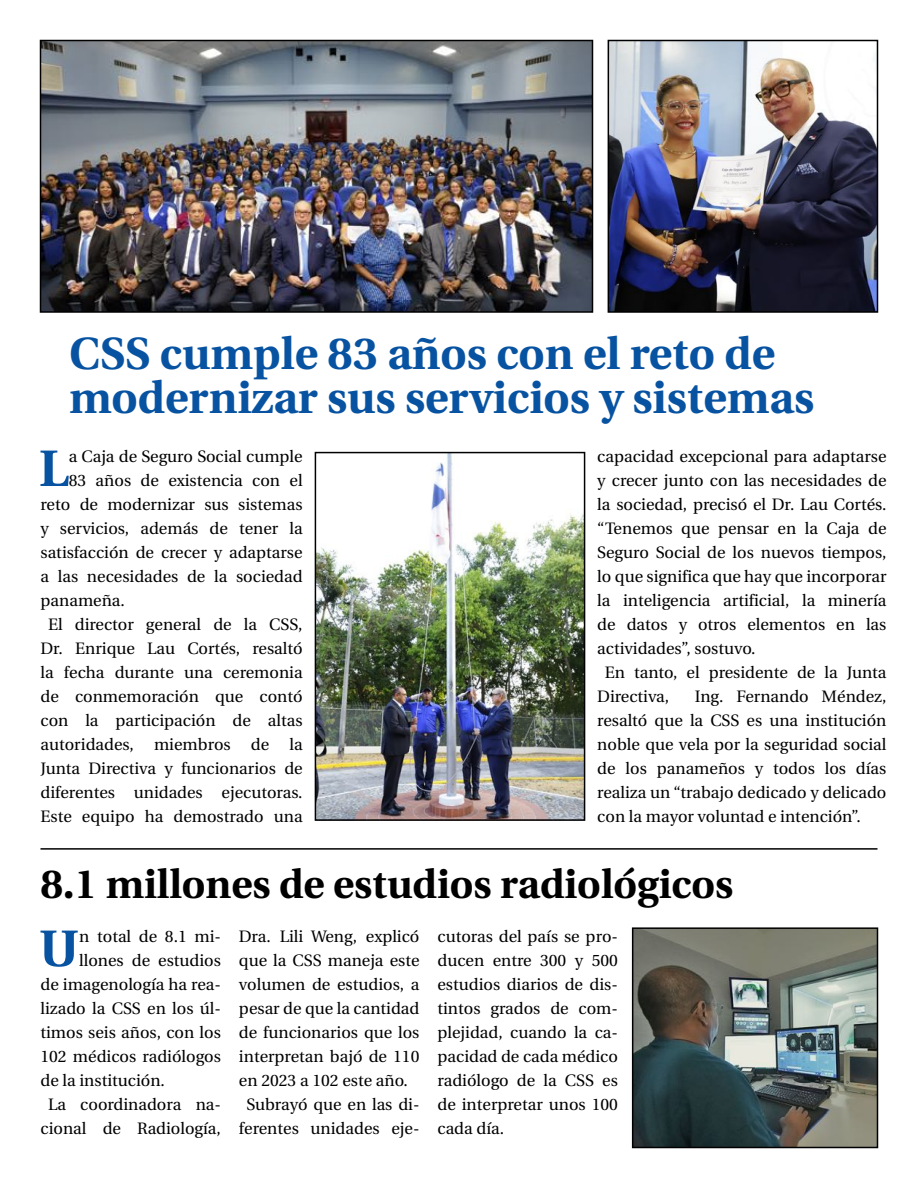
<style>
.page{position:relative;width:918px;height:1188px;background:#fff}
.page>*{position:absolute;margin:0;border:0;box-sizing:border-box;transform-origin:0 0}
.t1{font:700 51.15px "Utopia";color:#0853a1}
.t2{font:700 45px/43.5px "Utopia";color:#0853a1}
.t3{font:700 40.5px "Utopia";color:#000}
.t4{font:16.5px/24px "Utopia";color:#000;text-align:justify}
</style>
<div class="page">
<img style="left:43px;top:43px;width:547px;height:267px">
<div style="left:40px;top:40px;width:553px;height:273px;border:2px solid #000"></div>
<img style="left:611px;top:43px;width:264px;height:267px">
<div style="left:608px;top:40px;width:270px;height:273px;border:2px solid #000"></div>
<img style="left:318px;top:455px;width:264px;height:363px">
<div style="left:315px;top:452px;width:270px;height:369px;border:2px solid #000"></div>
<img style="left:635px;top:930px;width:240px;height:215px">
<div style="left:632px;top:927px;width:246px;height:221px;border:2px solid #000"></div>
<hr style="left:40px;top:848px;width:838px;height:2px;background:#000">
<h2 class="t2" style="left:69px;top:333px;width:747px">CSS cumple 83 años con el reto de modernizar sus servicios y sistemas</h2>
<h1 class="t1" style="left:39px;top:439px;width:31px">L</h1>
<p class="t4" style="left:69px;top:445px;width:235px">a Caja de Seguro Social cumple</p>
<p class="t4" style="left:69px;top:469px;width:235px">83 años de existencia con el</p>
<p class="t4" style="left:41px;top:493px;width:264px">reto de modernizar sus sistemas</p>
<p class="t4" style="left:41px;top:517px;width:264px">y servicios, además de tener la</p>
<p class="t4" style="left:41px;top:541px;width:264px">satisfacción de crecer y adaptarse</p>
<p class="t4" style="left:41px;top:565px;width:264px">a las necesidades de la sociedad</p>
<p class="t4" style="left:41px;top:589px;width:86px">panameña.</p>
<p class="t4" style="left:48px;top:613px;width:256px">El director general de la CSS,</p>
<p class="t4" style="left:41px;top:637px;width:264px">Dr. Enrique Lau Cortés, resaltó</p>
<p class="t4" style="left:41px;top:661px;width:264px">la fecha durante una ceremonia</p>
<p class="t4" style="left:41px;top:685px;width:264px">de conmemoración que contó</p>
<p class="t4" style="left:41px;top:709px;width:264px">con la participación de altas</p>
<p class="t4" style="left:41px;top:733px;width:264px">autoridades, miembros de la</p>
<p class="t4" style="left:41px;top:757px;width:264px">Junta Directiva y funcionarios de</p>
<p class="t4" style="left:41px;top:781px;width:264px">diferentes unidades ejecutoras.</p>
<p class="t4" style="left:41px;top:805px;width:264px">Este equipo ha demostrado una</p>
<p class="t4" style="left:597px;top:445px;width:291px">capacidad excepcional para adaptarse</p>
<p class="t4" style="left:597px;top:469px;width:291px">y crecer junto con las necesidades de</p>
<p class="t4" style="left:597px;top:493px;width:291px">la sociedad, precisó el Dr. Lau Cortés.</p>
<p class="t4" style="left:597px;top:517px;width:291px">“Tenemos que pensar en la Caja de</p>
<p class="t4" style="left:597px;top:541px;width:291px">Seguro Social de los nuevos tiempos,</p>
<p class="t4" style="left:597px;top:565px;width:291px">lo que significa que hay que incorporar</p>
<p class="t4" style="left:597px;top:589px;width:291px">la inteligencia artificial, la minería</p>
<p class="t4" style="left:597px;top:613px;width:291px">de datos y otros elementos en las</p>
<p class="t4" style="left:597px;top:637px;width:160px">actividades”, sostuvo.</p>
<p class="t4" style="left:605px;top:661px;width:283px">En tanto, el presidente de la Junta</p>
<p class="t4" style="left:597px;top:685px;width:74px">Directiva,</p>
<p class="t4" style="left:597px;top:685px;width:291px;text-indent:98px">Ing. Fernando Méndez, resaltó que la CSS es una institución noble que vela por la seguridad social de los panameños y todos los días realiza un “trabajo dedicado y delicado con la mayor voluntad e intención”.</p>
<h3 class="t3" style="left:40px;top:861px;width:694px">8.1 millones de estudios radiológicos</h3>
<h1 class="t1" style="left:39px;top:919px;width:42px">U</h1>
<p class="t4" style="left:79px;top:925px;width:143px">n total de 8.1 mi-</p>
<p class="t4" style="left:79px;top:949px;width:143px">llones de estudios</p>
<p class="t4" style="left:40px;top:973px;width:182px">de imagenología ha rea-</p>
<p class="t4" style="left:40px;top:997px;width:182px">lizado la CSS en los úl-</p>
<p class="t4" style="left:40px;top:1021px;width:182px">timos seis años, con los</p>
<p class="t4" style="left:40px;top:1045px;width:182px">102 médicos radiólogos</p>
<p class="t4" style="left:40px;top:1069px;width:126px">de la institución.</p>
<p class="t4" style="left:48px;top:1093px;width:175px">La coordinadora na-</p>
<p class="t4" style="left:40px;top:1117px;width:182px">cional de Radiología,</p>
<p class="t4" style="left:239px;top:925px;width:182px">Dra. Lili Weng, explicó</p>
<p class="t4" style="left:239px;top:949px;width:182px">que la CSS maneja este</p>
<p class="t4" style="left:239px;top:973px;width:182px">volumen de estudios, a</p>
<p class="t4" style="left:239px;top:997px;width:182px">pesar de que la cantidad</p>
<p class="t4" style="left:239px;top:1021px;width:182px">de funcionarios que los</p>
<p class="t4" style="left:239px;top:1045px;width:182px">interpretan bajó de 110</p>
<p class="t4" style="left:239px;top:1069px;width:171px">en 2023 a 102 este año.</p>
<p class="t4" style="left:247px;top:1093px;width:175px">Subrayó que en las di-</p>
<p class="t4" style="left:239px;top:1117px;width:182px">ferentes unidades eje-</p>
<p class="t4" style="left:437px;top:925px;width:182px">cutoras del país se pro&shy;ducen entre 300 y 500 estudios diarios de dis&shy;tintos grados de com&shy;plejidad, cuando la ca&shy;pacidad de cada médico radiólogo de la CSS es de interpretar unos 100 cada día.</p>
</div>
